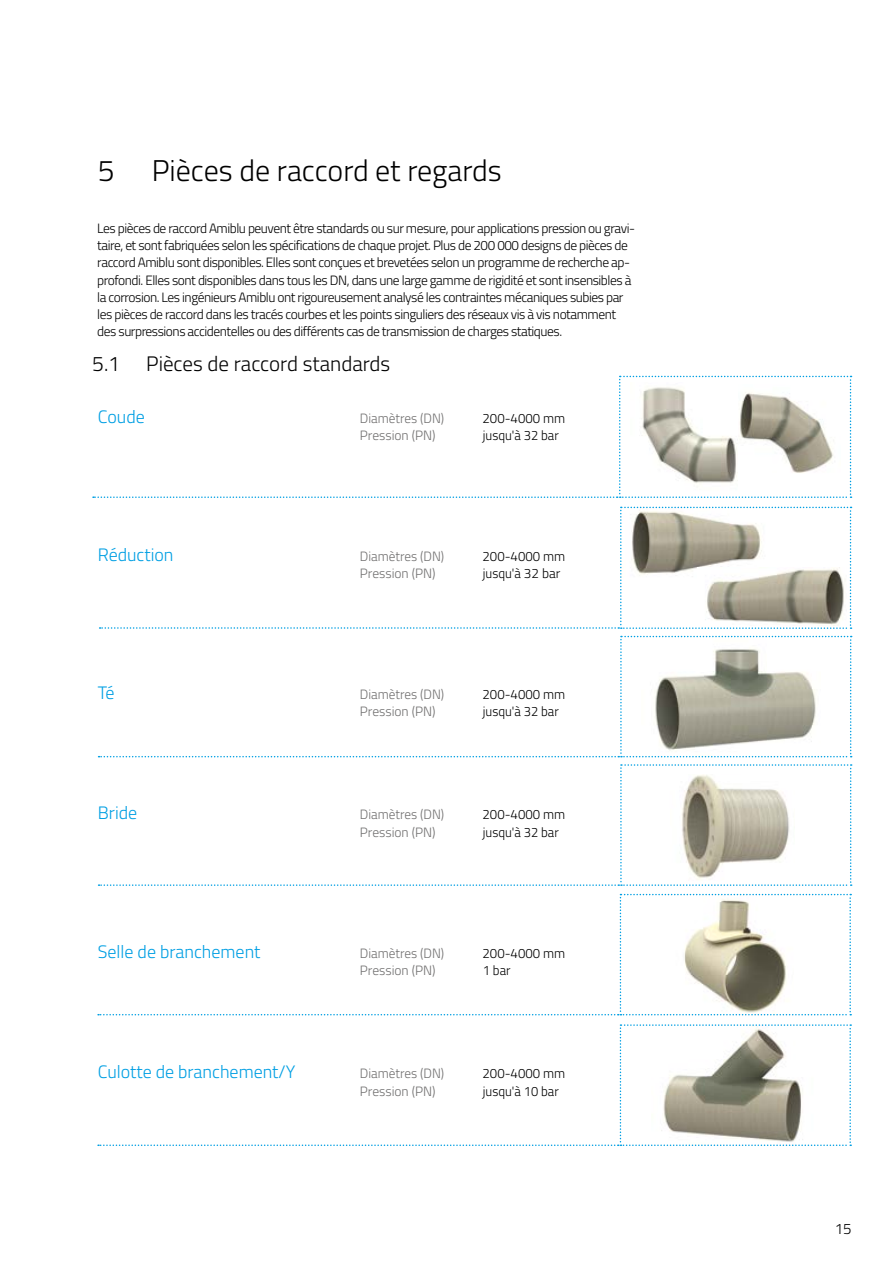
<style>
.page{position:relative;width:893px;height:1263px;background:#fff}
.page>*{position:absolute;margin:0;border:0;box-sizing:border-box;transform-origin:0 0}
.t1{font:300 30px "Titillium Web";color:#000}
.t2{font:300 21px "Titillium Web";color:#000}
.t3{font:300 18px "Titillium Web";color:#009fe3}
.t4{font:300 15px "Titillium Web";color:#000}
.t5{font:300 13.5px/17.2px "Titillium Web";letter-spacing:-.035em;color:#000}
.t6{font:300 13.5px "Titillium Web";color:#706f6f}
.t7{font:300 13.5px "Titillium Web";color:#000}
.t8{font:300 13.5px "Titillium Web";color:#000;scale:.96 1}
.t9{font:300 13.5px "Titillium Web";letter-spacing:-.035em;color:#000;scale:.96 1}
</style>
<div class="page">
<svg style="left:93px;top:376px;width:758px;height:122px"></svg>
<svg style="left:100px;top:507px;width:751px;height:122px"></svg>
<svg style="left:99px;top:764px;width:753px;height:122px"></svg>
<svg style="left:99px;top:636px;width:753px;height:121px"></svg>
<svg style="left:98px;top:894px;width:753px;height:121px"></svg>
<svg style="left:98px;top:1024px;width:753px;height:122px"></svg>
<h1 class="t1" style="left:98px;top:149px;width:405px">5 Pièces de raccord et regards</h1>
<p class="t5" style="left:97px;top:219px;width:539px">Les pièces de raccord Amiblu peuvent être standards ou sur mesure, pour applications pression ou gravi&shy;taire, et sont fabriquées selon les spécifications de chaque projet. Plus de 200 000 designs de pièces de raccord Amiblu sont disponibles. Elles sont conçues et brevetées selon un programme de recherche ap&shy;profondi. Elles sont disponibles dans tous les DN, dans une large gamme de rigidité et sont insensibles à la corrosion. Les ingénieurs Amiblu ont rigoureusement analysé les contraintes mécaniques subies par les pièces de raccord dans les tracés courbes et les points singuliers des réseaux vis à vis notamment des surpressions accidentelles ou des différents cas de transmission de charges statiques.</p>
<h2 class="t2" style="left:92px;top:348px;width:300px">5.1 Pièces de raccord standards</h2>
<h3 class="t3" style="left:98px;top:403px;width:49px">Coude</h3>
<p class="t6" style="left:360px;top:408px;width:86px">Diamètres (DN)</p>
<p class="t7" style="left:482px;top:408px;width:84px">200-4000 mm</p>
<p class="t6" style="left:360px;top:425px;width:77px">Pression (PN)</p>
<p class="t8" style="left:483px;top:425px;width:81px">jusqu'à 32 bar</p>
<h3 class="t3" style="left:98px;top:541px;width:77px">Réduction</h3>
<p class="t6" style="left:360px;top:546px;width:86px">Diamètres (DN)</p>
<p class="t7" style="left:482px;top:546px;width:84px">200-4000 mm</p>
<p class="t6" style="left:360px;top:563px;width:77px">Pression (PN)</p>
<p class="t8" style="left:483px;top:563px;width:82px">jusqu'à 32 bar</p>
<h3 class="t3" style="left:98px;top:679px;width:18px">Té</h3>
<p class="t6" style="left:360px;top:684px;width:86px">Diamètres (DN)</p>
<p class="t7" style="left:482px;top:684px;width:84px">200-4000 mm</p>
<p class="t6" style="left:360px;top:701px;width:77px">Pression (PN)</p>
<p class="t8" style="left:483px;top:701px;width:81px">jusqu'à 32 bar</p>
<h3 class="t3" style="left:98px;top:800px;width:41px">Bride</h3>
<p class="t6" style="left:360px;top:805px;width:86px">Diamètres (DN)</p>
<p class="t7" style="left:482px;top:805px;width:84px">200-4000 mm</p>
<p class="t6" style="left:360px;top:822px;width:77px">Pression (PN)</p>
<p class="t8" style="left:483px;top:822px;width:81px">jusqu'à 32 bar</p>
<h3 class="t3" style="left:98px;top:938px;width:164px">Selle de branchement</h3>
<p class="t6" style="left:360px;top:943px;width:86px">Diamètres (DN)</p>
<p class="t7" style="left:482px;top:943px;width:84px">200-4000 mm</p>
<p class="t6" style="left:360px;top:960px;width:77px">Pression (PN)</p>
<p class="t9" style="left:483px;top:960px;width:30px">1 bar</p>
<h3 class="t3" style="left:98px;top:1059px;width:199px">Culotte de branchement/Y</h3>
<p class="t6" style="left:360px;top:1064px;width:86px">Diamètres (DN)</p>
<p class="t7" style="left:482px;top:1064px;width:84px">200-4000 mm</p>
<p class="t6" style="left:360px;top:1081px;width:77px">Pression (PN)</p>
<p class="t8" style="left:483px;top:1081px;width:81px">jusqu'à 10 bar</p>
<p class="t4" style="left:835px;top:1217px;width:18px">15</p>
</div>
